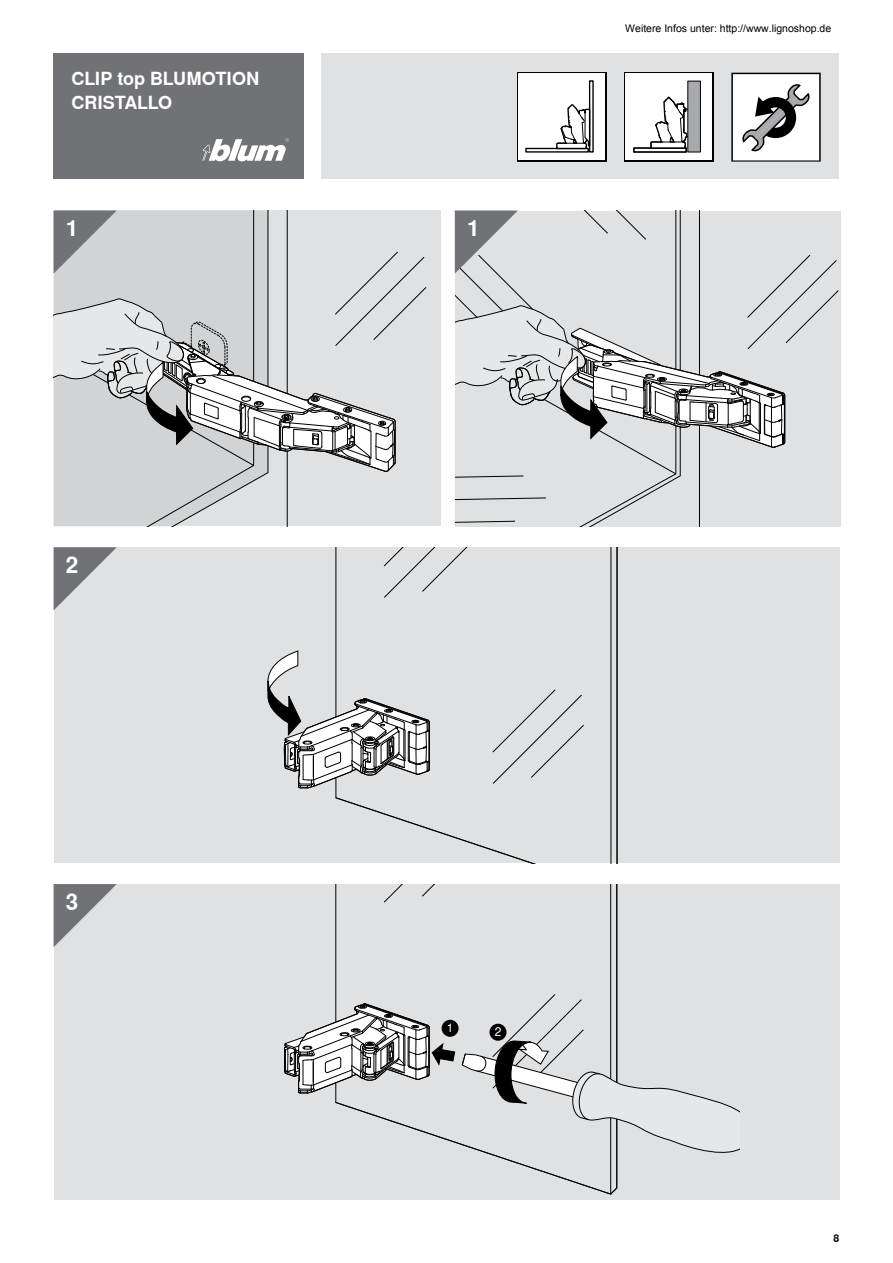
<style>
.page{position:relative;width:893px;height:1263px;background:#fff}
.page>*{position:absolute;margin:0;border:0;box-sizing:border-box;transform-origin:0 0}
.t1{font:700 22.5px "Nimbus Sans Global";color:#fff}
.t2{font:700 18px/24px "Nimbus Sans Global";color:#fff}
.t3{font:12px "Nimbus Sans Global";color:#fff}
.t4{font:10.5px "Arial";color:#000}
.t5{font:700 10.5px "Nimbus Sans Global";color:#000}
</style>
<div class="page">
<div style="left:54px;top:54px;width:250px;height:125px;background:#717275"></div>
<div style="left:321px;top:54px;width:518px;height:125px;background:#e0e1e2"></div>
<svg style="left:202px;top:138px;width:87px;height:23px"></svg>
<svg style="left:731px;top:73px;width:90px;height:89px;background:#c5c5c5"></svg>
<div style="left:54px;top:547px;width:785px;height:316px;background:#e0e1e2"></div>
<svg style="left:54px;top:472px;width:200px;height:54px;background:#cfd1d2"></svg>
<div style="left:287px;top:472px;width:153px;height:54px;background:#e0e1e2"></div>
<div style="left:54px;top:884px;width:785px;height:316px;background:#e0e1e2"></div>
<hr style="left:616px;top:884px;width:1px;height:304px;background:#000">
<hr style="left:610px;top:884px;width:1px;height:310px;background:#000">
<svg style="left:384px;top:884px;width:51px;height:19px"></svg>
<svg style="left:284px;top:994px;width:456px;height:200px"></svg>
<svg style="left:54px;top:884px;width:63px;height:63px"></svg>
<svg style="left:54px;top:210px;width:386px;height:262px;background:#cbcdce"></svg>
<svg style="left:335px;top:547px;width:282px;height:316px"></svg>
<hr style="left:617px;top:547px;width:1px;height:316px;background:#000">
<hr style="left:611px;top:547px;width:1px;height:316px;background:#000">
<svg style="left:383px;top:547px;width:92px;height:51px"></svg>
<svg style="left:268px;top:650px;width:343px;height:213px"></svg>
<svg style="left:54px;top:547px;width:63px;height:63px"></svg>
<svg style="left:455px;top:210px;width:386px;height:317px;background:#d3d4d5"></svg>
<svg style="left:624px;top:72px;width:89px;height:90px"></svg>
<div style="left:626px;top:74px;width:86px;height:86px;background:#fff"></div>
<div style="left:688px;top:81px;width:12px;height:71px;background:#a7a9ac"></div>
<div style="left:687px;top:81px;width:14px;height:71px;border:1px solid #000"></div>
<div style="left:633px;top:147px;width:54px;height:6px;border:1px solid #000"></div>
<hr style="left:634px;top:152px;width:52px;height:1px;background:#000">
<hr style="left:634px;top:148px;width:52px;height:1px;background:#000">
<svg style="left:649px;top:95px;width:39px;height:67px"></svg>
<div style="left:517px;top:72px;width:89px;height:90px;background:linear-gradient(to right,#000,#000)"></div>
<div style="left:518px;top:74px;width:87px;height:86px;background:#fff"></div>
<div style="left:525px;top:148px;width:64px;height:5px;border:1px solid #000"></div>
<svg style="left:555px;top:103px;width:36px;height:50px"></svg>
<h2 class="t2" style="left:71px;top:66px;width:190px">CLIP top BLUMOTION<br>CRISTALLO</h2>
<h1 class="t1" style="left:66px;top:216px;width:14px">1</h1>
<h1 class="t1" style="left:66px;top:552px;width:14px">2</h1>
<h1 class="t1" style="left:66px;top:889px;width:14px">3</h1>
<h1 class="t1" style="left:467px;top:216px;width:14px">1</h1>
<p class="t4" style="left:625px;top:21px;width:208px">Weitere Infos unter: http://www.lignoshop.de</p>
<p class="t3" style="left:447px;top:1021px;width:8px">1</p>
<p class="t3" style="left:495px;top:1025px;width:8px">2</p>
<p class="t5" style="left:833px;top:1232px;width:7px">8</p>
</div>
